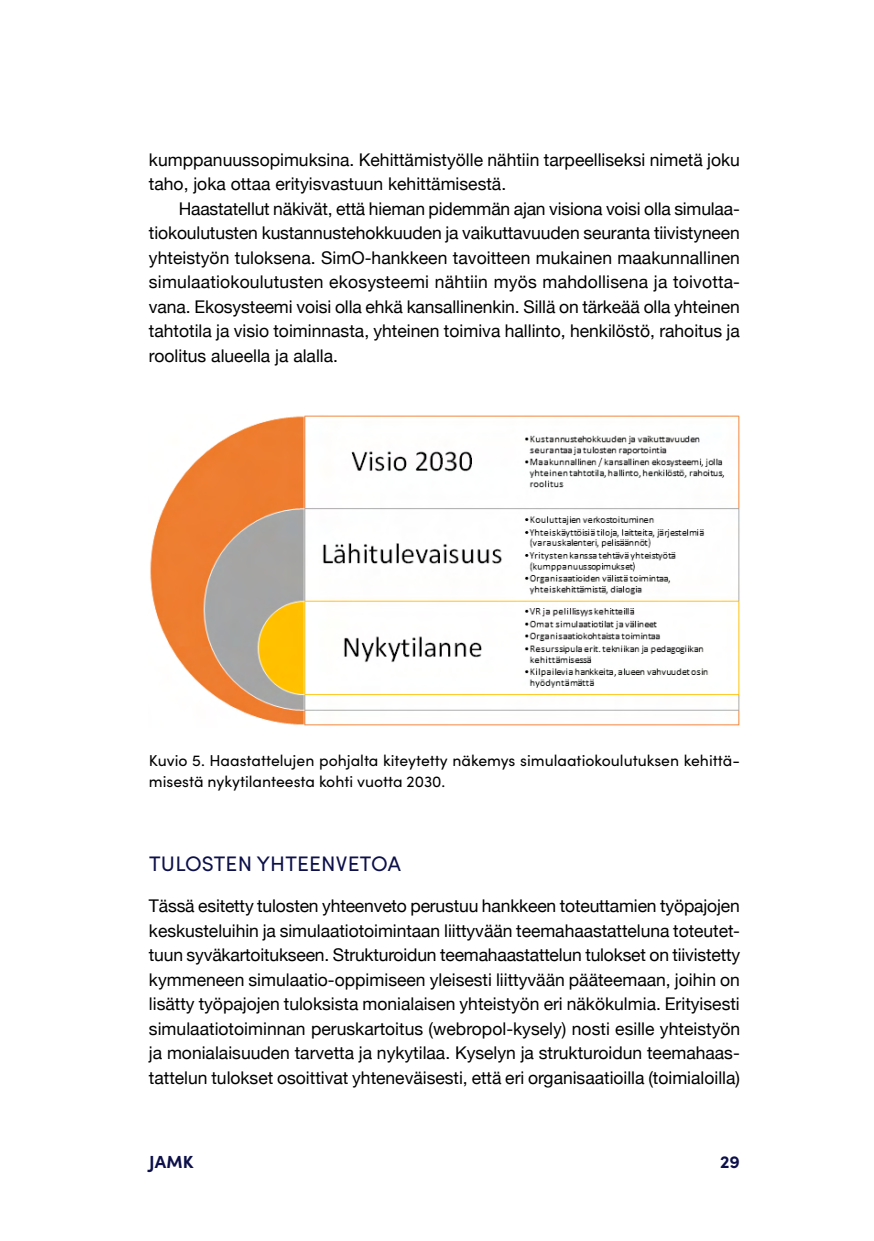
<style>
.page{position:relative;width:874px;height:1241px;background:#fff}
.page>*{position:absolute;margin:0;border:0;box-sizing:border-box;transform-origin:0 0}
.Otsikko_2__yv{font:21px "Sofia Pro";letter-spacing:.01em;color:#0d1049}
.Leipis_otsikon_jälke{font:17.5px/24.5px "Helvetica Neue";color:#000;text-align:justify}
.Leipis_sisennys{font:17.5px/24.5px "Helvetica Neue";color:#000}
.t1{font:700 17.5px "Sofia Pro";letter-spacing:.01em;color:#0d1049}
.Kuvateksti_taulukon{font:15.75px/21px "Sofia Pro";color:#000}
</style>
<div class="page">
<img style="left:150px;top:415px;width:590px;height:311px">
<p class="Leipis_sisennys" style="left:149px;top:148px;width:592px">kumppanuussopimuksina. Kehittämistyölle nähtiin tarpeelliseksi nimetä joku taho, joka ottaa erityisvastuun kehittämisestä.</p>
<p class="Leipis_sisennys" style="left:149px;top:197px;width:592px;text-align:justify;text-indent:30px">Haastatellut näkivät, että hieman pidemmän ajan visiona voisi olla simulaa&shy;tiokoulutusten kustannustehokkuuden ja vaikuttavuuden seuranta tiivistyneen yhteistyön tuloksena. SimO-hankkeen tavoitteen mukainen maakunnallinen simulaatiokoulutusten ekosysteemi nähtiin myös mahdollisena ja toivotta&shy;vana. Ekosysteemi voisi olla ehkä kansallinenkin. Sillä on tärkeää olla yhteinen tahtotila ja visio toiminnasta, yhteinen toimiva hallinto, henkilöstö, rahoitus ja roolitus alueella ja alalla.</p>
<p class="Kuvateksti_taulukon" style="left:149px;top:748px;width:592px">Kuvio 5. Haastattelujen pohjalta kiteytetty näkemys simulaatiokoulutuksen kehittä&shy;misestä nykytilanteesta kohti vuotta 2030.</p>
<p class="Otsikko_2__yv" style="left:149px;top:848px;width:253px">TULOSTEN YHTEENVETOA</p>
<p class="Leipis_otsikon_jälke" style="left:149px;top:894px;width:592px">Tässä esitetty tulosten yhteenveto perustuu hankkeen toteuttamien työpajojen keskusteluihin ja simulaatiotoimintaan liittyvään teemahaastatteluna toteutet&shy;tuun syväkartoitukseen. Strukturoidun teemahaastattelun tulokset on tiivistetty kymmeneen simulaatio-oppimiseen yleisesti liittyvään pääteemaan, joihin on lisätty työpajojen tuloksista monialaisen yhteistyön eri näkökulmia. Erityisesti simulaatiotoiminnan peruskartoitus (webropol-kysely) nosti esille yhteistyön ja monialaisuuden tarvetta ja nykytilaa. Kyselyn ja strukturoidun teemahaas&shy;tattelun tulokset osoittivat yhteneväisesti, että eri organisaatioilla (toimialoilla)</p>
<p class="t1" style="left:149px;top:1148px;width:46px">JAMK</p>
<p class="t1" style="left:719px;top:1148px;width:21px">29</p>
</div>
